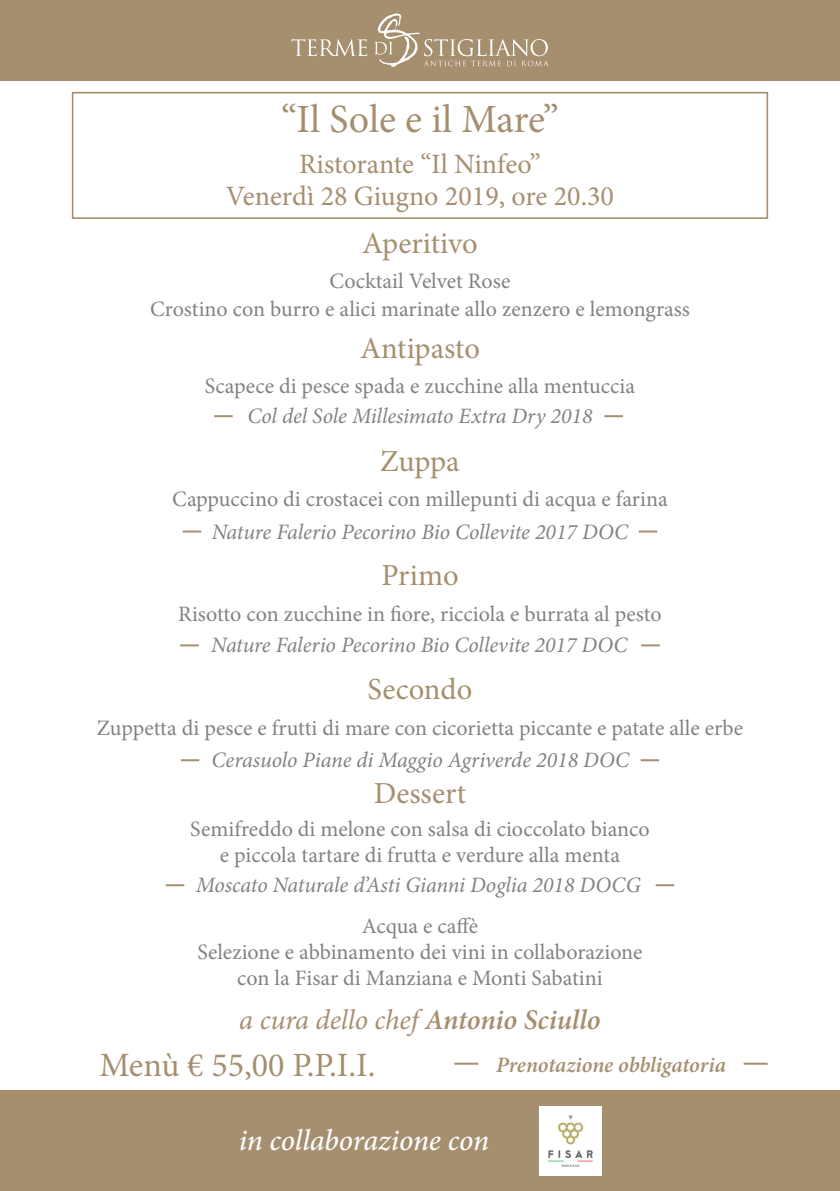
<style>
.page{position:relative;width:840px;height:1191px;background:#fff}
.page>*{position:absolute;margin:0;border:0;box-sizing:border-box;transform-origin:0 0}
.t1{font:40px "Minion Pro";letter-spacing:-.005em;color:#a58f6f}
.t2{font:34px "Minion Pro";color:#a58f6f}
.t3{font:30.6px "Minion Pro";color:#a58f6f}
.t4{font:italic 500 30px "Minion Pro";letter-spacing:-.005em;color:#fff}
.t5{font:italic 28.4px "Minion Pro";letter-spacing:-.005em;color:#a58f6f}
.t6{font:28px/32px "Minion Pro";color:#a58f6f;text-align:center}
.t7{font:22px "Minion Pro";color:#808285}
.t8{font:italic 22px "Minion Pro";letter-spacing:-.005em;color:#808285}
.t9{font:italic 600 22px "Minion Pro";letter-spacing:-.005em;color:#a58f6f}
.s1{font-weight:600}
</style>
<div class="page">
<div style="left:72px;top:92px;width:695px;height:127px;border:2px solid #a58f6f"></div>
<div style="left:0;top:0;width:839px;height:80px;background:#a58f6f"></div>
<div style="left:0;top:1090px;width:839px;height:101px;background:#a58f6f"></div>
<svg style="left:291px;top:14px;width:257px;height:53px"></svg>
<svg style="left:214px;top:415px;width:18px;height:2px"></svg>
<svg style="left:604px;top:415px;width:18px;height:2px"></svg>
<svg style="left:183px;top:530px;width:18px;height:2px"></svg>
<svg style="left:638px;top:530px;width:19px;height:2px"></svg>
<svg style="left:181px;top:759px;width:18px;height:2px"></svg>
<svg style="left:640px;top:759px;width:18px;height:2px"></svg>
<svg style="left:166px;top:884px;width:18px;height:2px"></svg>
<svg style="left:655px;top:884px;width:19px;height:2px"></svg>
<svg style="left:180px;top:644px;width:19px;height:2px"></svg>
<svg style="left:641px;top:644px;width:18px;height:2px"></svg>
<hr style="left:454px;top:1062px;width:24px;height:2px;background:#a58f6f">
<hr style="left:743px;top:1062px;width:24px;height:2px;background:#a58f6f">
<img style="left:539px;top:1106px;width:62px;height:69px">
<p class="t1" style="left:281px;top:93px;width:279px">“Il Sole e il Mare”</p>
<p class="t6" style="left:226px;top:148px;width:389px">Ristorante “Il Ninfeo”<br>Venerdì 28 Giugno 2019, ore 20.30</p>
<p class="t3" style="left:362px;top:222px;width:117px">Aperitivo</p>
<p class="t7" style="left:329px;top:267px;width:182px">Cocktail Velvet Rose</p>
<p class="t7" style="left:150px;top:295px;width:541px">Crostino con burro e alici marinate allo zenzero e lemongrass</p>
<p class="t3" style="left:360px;top:327px;width:121px">Antipasto</p>
<p class="t7" style="left:205px;top:371px;width:431px">Scapece di pesce spada e zucchine alla mentuccia</p>
<p class="t8" style="left:247px;top:401px;width:346px">Col del Sole Millesimato Extra Dry 2018</p>
<p class="t3" style="left:380px;top:440px;width:81px">Zuppa</p>
<p class="t7" style="left:172px;top:484px;width:497px">Cappuccino di crostacei con millepunti di acqua e farina</p>
<p class="t8" style="left:211px;top:516px;width:418px">Nature Falerio Pecorino Bio Collevite 2017 DOC</p>
<p class="t3" style="left:381px;top:555px;width:79px">Primo</p>
<p class="t7" style="left:178px;top:599px;width:484px">Risotto con zucchine in fiore, ricciola e burrata al pesto</p>
<p class="t8" style="left:211px;top:630px;width:418px">Nature Falerio Pecorino Bio Collevite 2017 DOC</p>
<p class="t3" style="left:367px;top:669px;width:106px">Secondo</p>
<p class="t7" style="left:97px;top:713px;width:647px">Zuppetta di pesce e frutti di mare con cicorietta piccante e patate alle erbe</p>
<p class="t8" style="left:211px;top:745px;width:419px">Cerasuolo Piane di Maggio Agriverde 2018 DOC</p>
<p class="t3" style="left:373px;top:772px;width:94px">Dessert</p>
<p class="t7" style="left:190px;top:814px;width:460px">Semifreddo di melone con salsa di cioccolato bianco</p>
<p class="t7" style="left:220px;top:840px;width:401px">e piccola tartare di frutta e verdure alla menta</p>
<p class="t8" style="left:196px;top:870px;width:446px">Moscato Naturale d’Asti Gianni Doglia 2018 DOCG</p>
<p class="t7" style="left:361px;top:911px;width:118px">Acqua e caffè</p>
<p class="t7" style="left:197px;top:937px;width:446px">Selezione e abbinamento dei vini in collaborazione</p>
<p class="t7" style="left:237px;top:963px;width:367px">con la Fisar di Manziana e Monti Sabatini</p>
<p class="t5" style="left:239px;top:1001px;width:363px">a cura dello chef <span class="s1">Antonio Sciullo</span></p>
<p class="t2" style="left:99px;top:1042px;width:277px">Menù € 55,00 P.P.I.I.</p>
<p class="t9" style="left:495px;top:1049px;width:231px">Prenotazione obbligatoria</p>
<p class="t4" style="left:238px;top:1119px;width:252px">in collaborazione con</p>
</div>
